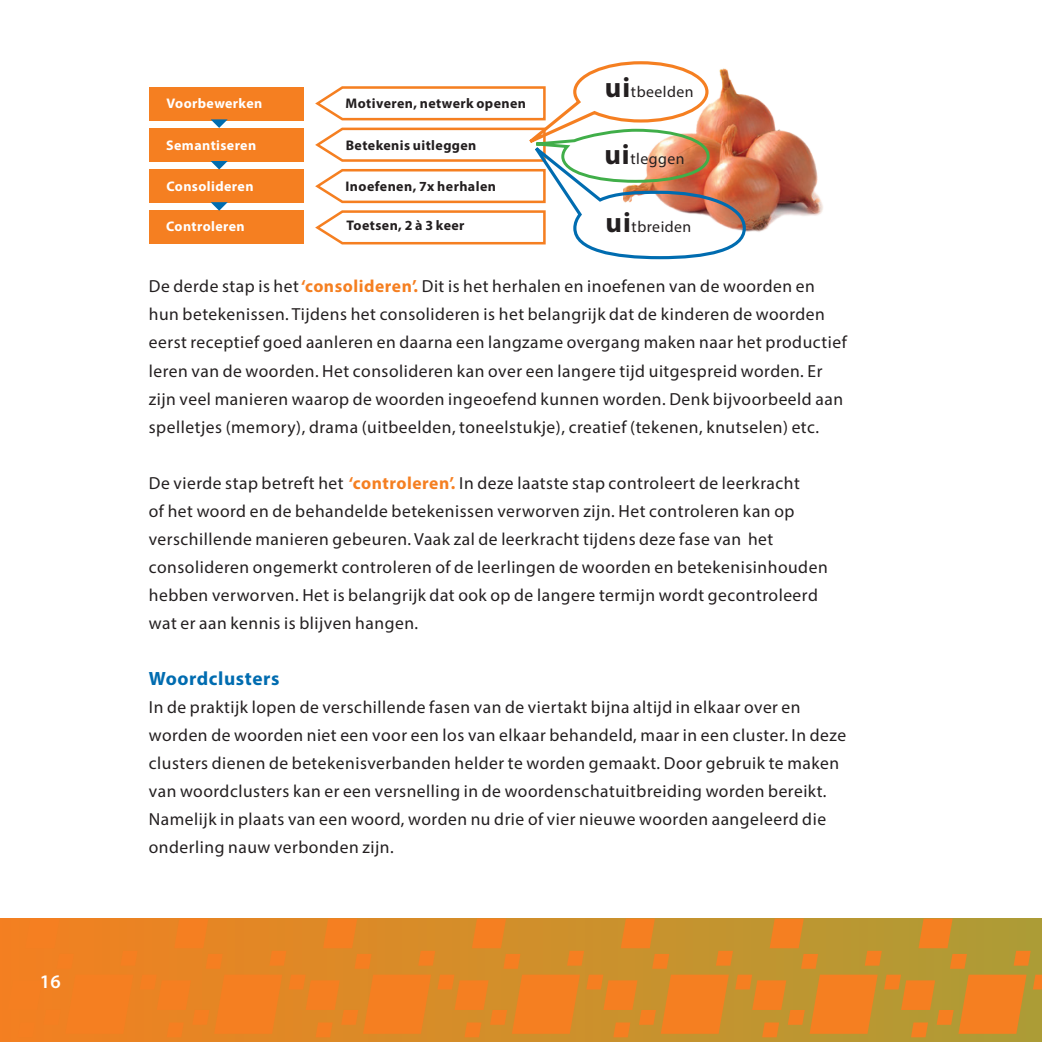
<style>
.page{position:relative;width:1042px;height:1042px;background:#fff}
.page>*{position:absolute;margin:0;border:0;box-sizing:border-box;transform-origin:0 0}
.tussenkopje{font:700 19.25px "Myriad Pro";letter-spacing:.03em;color:#006cb0}
.platte_tekst{font:600 19.25px "Myriad Pro";color:#fff}
.platte_tekst-2{font:17.5px/28px "Myriad Pro";letter-spacing:.03em;color:#231f20}
.platte_tekst-3{font:15.75px "Myriad Pro";letter-spacing:.03em;color:#231f20}
.tussenkopje-2{font:700 14px "Myriad Pro";letter-spacing:.03em;color:#231f20}
.tussenkopje-3{font:700 14px "Myriad Pro";letter-spacing:.03em;color:#fff}
.s1{font-weight:700;font-size:28.35px}
.s2{font-weight:700;color:#f57f21}
</style>
<div class="page">
<div style="left:0;top:918px;width:1042px;height:124px;background:linear-gradient(to right,#f48020,#ad9d36)"></div>
<svg style="left:8px;top:918px;width:1034px;height:119px;background:#dd8927"></svg>
<div style="left:149px;top:87px;width:154px;height:33px;background:#f57f21"></div>
<div style="left:149px;top:128px;width:154px;height:34px;background:#f57f21"></div>
<div style="left:149px;top:169px;width:154px;height:34px;background:#f57f21"></div>
<div style="left:149px;top:210px;width:154px;height:34px;background:#f57f21"></div>
<img style="left:747px;top:95px;width:76px;height:137px">
<svg style="left:315px;top:61px;width:432px;height:199px"></svg>
<svg style="left:211px;top:119px;width:17px;height:9px"></svg>
<svg style="left:211px;top:161px;width:17px;height:9px"></svg>
<svg style="left:211px;top:202px;width:17px;height:9px"></svg>
<p class="platte_tekst" style="left:40px;top:970px;width:23px">16</p>
<p class="tussenkopje-3" style="left:166px;top:94px;width:97px">Voorbewerken</p>
<p class="tussenkopje-2" style="left:345px;top:94px;width:182px">Motiveren, netwerk openen</p>
<p class="tussenkopje-2" style="left:346px;top:136px;width:132px">Betekenis uitleggen</p>
<p class="tussenkopje-2" style="left:345px;top:177px;width:152px">Inoefenen, 7x herhalen</p>
<p class="tussenkopje-2" style="left:347px;top:217px;width:119px">Toetsen, 2 à 3 keer</p>
<p class="tussenkopje-3" style="left:166px;top:136px;width:92px">Semantiseren</p>
<p class="tussenkopje-3" style="left:166px;top:177px;width:89px">Consolideren</p>
<p class="tussenkopje-3" style="left:166px;top:217px;width:80px">Controleren</p>
<p class="platte_tekst-3" style="left:605px;top:82px;width:90px"><span class="s1">ui</span>tbeelden</p>
<p class="platte_tekst-3" style="left:604px;top:149px;width:82px"><span class="s1">ui</span>tleggen</p>
<p class="platte_tekst-3" style="left:605px;top:217px;width:87px"><span class="s1">ui</span>tbreiden</p>
<p class="platte_tekst-2" style="left:149px;top:272px;width:699px">De derde stap is het <span class="s2">‘consolideren’.</span> Dit is het herhalen en inoefenen van de woorden en hun betekenissen. Tijdens het consolideren is het belangrijk dat de kinderen de woorden eerst receptief goed aanleren en daarna een langzame overgang maken naar het productief leren van de woorden. Het consolideren kan over een langere tijd uitgespreid worden. Er zijn veel manieren waarop de woorden ingeoefend kunnen worden. Denk bijvoorbeeld aan spelletjes (memory), drama (uitbeelden, toneelstukje), creatief (tekenen, knutselen) etc.</p>
<p class="platte_tekst-2" style="left:149px;top:468px;width:680px">De vierde stap betreft het <span class="s2">‘controleren’.</span> In deze laatste stap controleert de leerkracht<br>of het woord en de behandelde betekenissen verworven zijn. Het controleren kan op verschillende manieren gebeuren. Vaak zal de leerkracht tijdens deze fase van het consolideren ongemerkt controleren of de leerlingen de woorden en betekenisinhouden hebben verworven. Het is belangrijk dat ook op de langere termijn wordt gecontroleerd wat er aan kennis is blijven hangen.</p>
<p class="tussenkopje" style="left:149px;top:665px;width:132px">Woordclusters</p>
<p class="platte_tekst-2" style="left:149px;top:692px;width:699px">In de praktijk lopen de verschillende fasen van de viertakt bijna altijd in elkaar over en worden de woorden niet een voor een los van elkaar behandeld, maar in een cluster. In deze clusters dienen de betekenisverbanden helder te worden gemaakt. Door gebruik te maken van woordclusters kan er een versnelling in de woordenschatuitbreiding worden bereikt.<br>Namelijk in plaats van een woord, worden nu drie of vier nieuwe woorden aangeleerd die onderling nauw verbonden zijn.</p>
</div>
